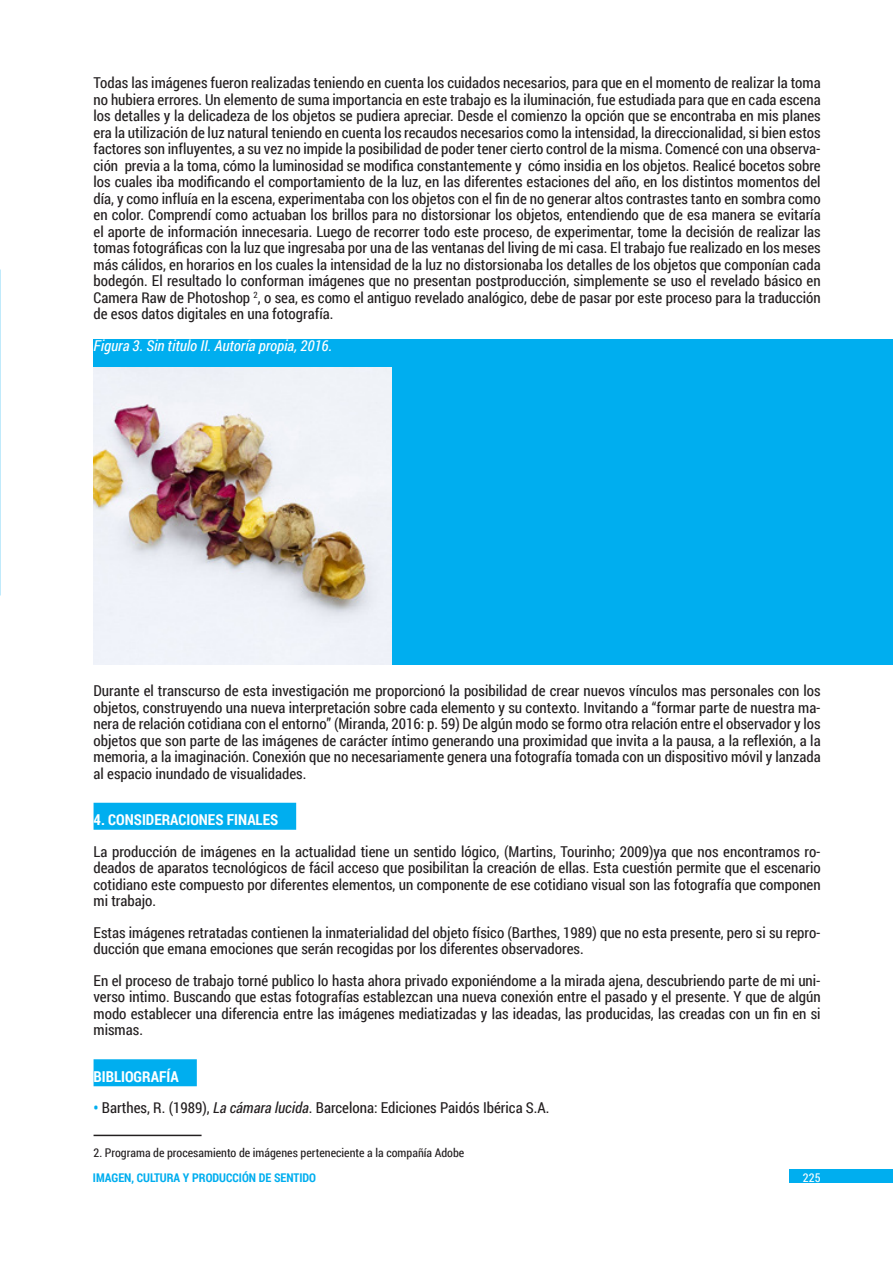
<style>
.page{position:relative;width:893px;height:1263px;background:#fff}
.page>*{position:absolute;margin:0;border:0;box-sizing:border-box;transform-origin:0 0}
.Normal_CV{font:15px/16.5px "Roboto Condensed";color:#231f20;text-align:justify}
.Imagen_Tabla_CV{font:italic 15px "Roboto Condensed";color:#fff}
.Sección_CV{font:700 15px "Roboto Condensed";color:#fff}
.Nota_pie_CV{font:12px "Roboto Condensed";color:#231f20}
.t1{font:700 12px "Roboto Condensed";color:#00aeef}
.t2{font:12px "Roboto Condensed";color:#fff}
.s1{font-weight:700;color:#00aeef}
.s2{font-style:italic}
</style>
<div class="page">
<div style="left:789px;top:1169px;width:104px;height:14px;background:#00aeef"></div>
<div style="left:94px;top:339px;width:799px;height:326px;background:#00aeef"></div>
<div style="left:94px;top:803px;width:202px;height:27px;background:#00aeef"></div>
<div style="left:94px;top:1059px;width:103px;height:27px;background:#00aeef"></div>
<img style="left:94px;top:367px;width:297px;height:298px">
<hr style="left:94px;top:1135px;width:108px;height:1px;background:#231f20">
<p class="Normal_CV" style="left:94px;top:74px;width:729px">Todas las imágenes fueron realizadas teniendo en cuenta los cuidados necesarios, para que en el momento de realizar la toma no hubiera errores. Un elemento de suma importancia en este trabajo es la iluminación, fue estudiada para que en cada escena los detalles y la delicadeza de los objetos se pudiera apreciar. Desde el comienzo la opción que se encontraba en mis planes era la utilización de luz natural teniendo en cuenta los recaudos necesarios como la intensidad, la direccionalidad, si bien estos factores son influyentes, a su vez no impide la posibilidad de poder tener cierto control de la misma. Comencé con una observa&shy;ción previa a la toma, cómo la luminosidad se modifica constantemente y cómo insidia en los objetos. Realicé bocetos sobre los cuales iba modificando el comportamiento de la luz, en las diferentes estaciones del año, en los distintos momentos del día, y como influía en la escena, experimentaba con los objetos con el fin de no generar altos contrastes tanto en sombra como en color. Comprendí como actuaban los brillos para no distorsionar los objetos, entendiendo que de esa manera se evitaría el aporte de información innecesaria. Luego de recorrer todo este proceso, de experimentar, tome la decisión de realizar las tomas fotográficas con la luz que ingresaba por una de las ventanas del living de mi casa. El trabajo fue realizado en los meses más cálidos, en horarios en los cuales la intensidad de la luz no distorsionaba los detalles de los objetos que componían cada bodegón. El resultado lo conforman imágenes que no presentan postproducción, simplemente se uso el revelado básico en Camera Raw de Photoshop <sup>2</sup>, o sea, es como el antiguo revelado analógico, debe de pasar por este proceso para la traducción de esos datos digitales en una fotografía.</p>
<p class="Imagen_Tabla_CV" style="left:94px;top:335px;width:240px">Figura 3. Sin titulo II. Autoría propia, 2016.</p>
<p class="Normal_CV" style="left:94px;top:682px;width:729px">Durante el transcurso de esta investigación me proporcionó la posibilidad de crear nuevos vínculos mas personales con los objetos, construyendo una nueva interpretación sobre cada elemento y su contexto. Invitando a “formar parte de nuestra ma&shy;nera de relación cotidiana con el entorno” (Miranda, 2016: p. 59) De algún modo se formo otra relación entre el observador y los objetos que son parte de las imágenes de carácter íntimo generando una proximidad que invita a la pausa, a la reflexión, a la memoria, a la imaginación. Conexión que no necesariamente genera una fotografía tomada con un dispositivo móvil y lanzada al espacio inundado de visualidades.</p>
<p class="Sección_CV" style="left:94px;top:809px;width:186px">4. CONSIDERACIONES FINALES</p>
<p class="Normal_CV" style="left:94px;top:843px;width:729px">La producción de imágenes en la actualidad tiene un sentido lógico, (Martins, Tourinho; 2009)ya que nos encontramos ro&shy;deados de aparatos tecnológicos de fácil acceso que posibilitan la creación de ellas. Esta cuestión permite que el escenario cotidiano este compuesto por diferentes elementos, un componente de ese cotidiano visual son las fotografía que componen mi trabajo.</p>
<p class="Normal_CV" style="left:94px;top:924px;width:729px">Estas imágenes retratadas contienen la inmaterialidad del objeto físico (Barthes, 1989) que no esta presente, pero si su repro&shy;ducción que emana emociones que serán recogidas por los diferentes observadores.</p>
<p class="Normal_CV" style="left:94px;top:972px;width:729px">En el proceso de trabajo torné publico lo hasta ahora privado exponiéndome a la mirada ajena, descubriendo parte de mi uni&shy;verso intimo. Buscando que estas fotografías establezcan una nueva conexión entre el pasado y el presente. Y que de algún modo establecer una diferencia entre las imágenes mediatizadas y las ideadas, las producidas, las creadas con un fin en si mismas.</p>
<p class="Sección_CV" style="left:94px;top:1066px;width:87px">BIBLIOGRAFÍA</p>
<p class="Normal_CV" style="left:94px;top:1099px;width:457px"><span class="s1">•</span> Barthes, R. (1989), <span class="s2">La cámara lucida</span>. Barcelona: Ediciones Paidós Ibérica S.A.</p>
<p class="Nota_pie_CV" style="left:94px;top:1144px;width:372px">2. Programa de procesamiento de imágenes perteneciente a la compañía Adobe</p>
<p class="t1" style="left:93px;top:1169px;width:225px">IMAGEN, CULTURA Y PRODUCCIÓN DE SENTIDO</p>
<p class="t2" style="left:803px;top:1169px;width:19px">225</p>
</div>
